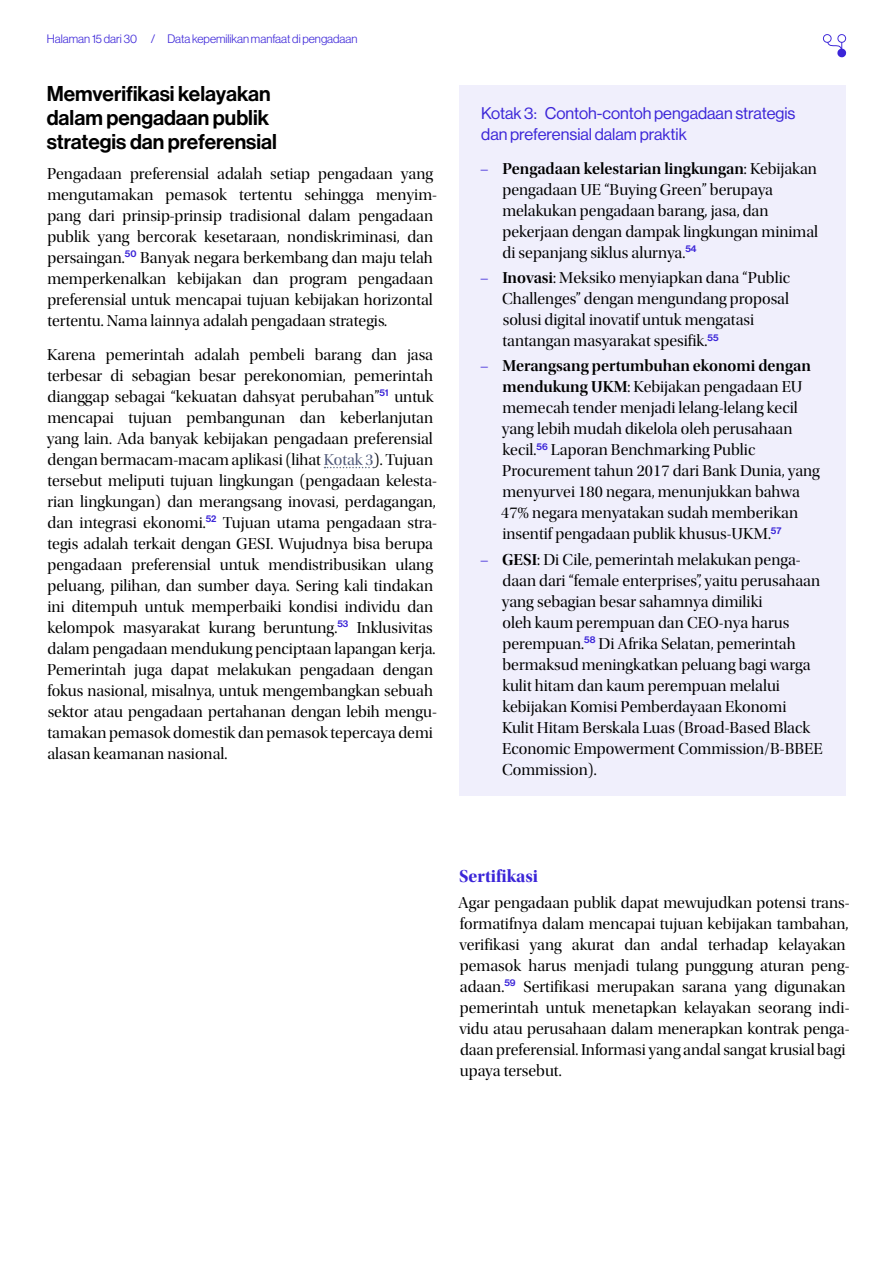
<style>
.page{position:relative;width:893px;height:1263px;background:#fff}
.page>*{position:absolute;margin:0;border:0;box-sizing:border-box;transform-origin:0 0}
.Heading_2{font:21px/24px "N Haas Grotesk DS Pro 65 Md";color:#000}
.Heading_3{font:18px "Utopia Std Bold Disp";color:#3b25d8}
.t1{font:16.5px/21px "Utopia Std Disp";color:#000}
.t2{font:16.5px/21px "N Haas Grotesk DS Pro 55 Rg";color:#3b25d8}
.t3{font:12px "N Haas Grotesk DS Pro 45 Lt";color:#3b25d8}
.s1{color:#4f5878}
.s2{color:#3b25d8}
.s3{font-family:"Utopia Std Semibold Disp"}
</style>
<div class="page">
<svg style="left:823px;top:34px;width:23px;height:23px"></svg>
<svg style="left:324px;top:467px;width:50px;height:1px"></svg>
<div style="left:459px;top:85px;width:387px;height:711px;background:#f0effc"></div>
<p class="t3" style="left:47px;top:32px;width:312px">Halaman 15 dari 30 / Data kepemilikan manfaat di pengadaan</p>
<p class="Heading_2" style="left:47px;top:82px;width:232px">Memverifikasi kelayakan dalam pengadaan publik strategis dan preferensial</p>
<p class="t1" style="left:47px;top:163px;width:391px">Pengadaan preferensial adalah setiap pengadaan yang mengutamakan pemasok tertentu sehingga menyim&shy;pang dari prinsip-prinsip tradisional dalam pengadaan publik yang bercorak kesetaraan, nondiskriminasi, dan persaingan.<sup>50</sup> Banyak negara berkembang dan maju telah memperkenalkan kebijakan dan program pengadaan preferensial untuk mencapai tujuan kebijakan horizontal tertentu. Nama lainnya adalah pengadaan strategis.</p>
<p class="t1" style="left:47px;top:344px;width:392px">Karena pemerintah adalah pembeli barang dan jasa terbesar di sebagian besar perekonomian, pemerintah dianggap sebagai “kekuatan dahsyat perubahan”<sup>51</sup> untuk mencapai tujuan pembangunan dan keberlanjutan yang lain. Ada banyak kebijakan pengadaan preferensial dengan bermacam-macam aplikasi (lihat <span class="s1">Kotak 3</span>). Tujuan tersebut meliputi tujuan lingkungan (pengadaan kelesta&shy;rian lingkungan) dan merangsang inovasi, perdagangan, dan integrasi ekonomi.<sup>52</sup> Tujuan utama pengadaan stra&shy;tegis adalah terkait dengan GESI. Wujudnya bisa berupa pengadaan preferensial untuk mendistribusikan ulang peluang, pilihan, dan sumber daya. Sering kali tindakan ini ditempuh untuk memperbaiki kondisi individu dan kelompok masyarakat kurang beruntung.<sup>53</sup> Inklusivitas dalam pengadaan mendukung penciptaan lapangan kerja.<br>Pemerintah juga dapat melakukan pengadaan dengan fokus nasional, misalnya, untuk mengembangkan sebuah sektor atau pengadaan pertahanan dengan lebih mengu&shy;tamakan pemasok domestik dan pemasok tepercaya demi alasan keamanan nasional.</p>
<p class="t2" style="left:481px;top:103px;width:316px">Kotak 3: Contoh-contoh pengadaan strategis dan preferensial dalam praktik</p>
<p class="t1" style="left:502px;top:158px;width:317px;text-indent:-22px"><span class="s2">–</span> <span class="s3">Pengadaan kelestarian lingkungan</span>: Kebijakan pengadaan UE “Buying Green” berupaya melakukan pengadaan barang, jasa, dan pekerjaan dengan dampak lingkungan minimal di sepanjang siklus alurnya.<sup>54</sup></p>
<p class="t1" style="left:502px;top:268px;width:290px;text-indent:-22px"><span class="s2">–</span> <span class="s3">Inovasi</span>: Meksiko menyiapkan dana “Public Challenges” dengan mengundang proposal solusi digital inovatif untuk mengatasi tantangan masyarakat spesifik.<sup>55</sup></p>
<p class="t1" style="left:501px;top:356px;width:320px;text-indent:-21px"><span class="s2">–</span> <span class="s3">Merangsang pertumbuhan ekonomi dengan mendukung UKM</span>: Kebijakan pengadaan EU memecah tender menjadi lelang-lelang kecil yang lebih mudah dikelola oleh perusahaan kecil.<sup>56</sup> Laporan Benchmarking Public Procurement tahun 2017 dari Bank Dunia, yang menyurvei 180 negara, menunjukkan bahwa 47% negara menyatakan sudah memberikan insentif pengadaan publik khusus-UKM.<sup>57</sup></p>
<p class="t1" style="left:502px;top:549px;width:322px;text-indent:-22px"><span class="s2">–</span> <span class="s3">GESI</span>: Di Cile, pemerintah melakukan penga&shy;daan dari “female enterprises”, yaitu perusahaan yang sebagian besar sahamnya dimiliki<br>oleh kaum perempuan dan CEO-nya harus perempuan.<sup>58</sup> Di Afrika Selatan, pemerintah bermaksud meningkatkan peluang bagi warga kulit hitam dan kaum perempuan melalui kebijakan Komisi Pemberdayaan Ekonomi<br>Kulit Hitam Berskala Luas (Broad-Based Black Economic Empowerment Commission/B-BBEE Commission).</p>
<p class="Heading_3" style="left:459px;top:866px;width:80px">Sertifikasi</p>
<p class="t1" style="left:458px;top:892px;width:393px">Agar pengadaan publik dapat mewujudkan potensi trans&shy;formatifnya dalam mencapai tujuan kebijakan tambahan, verifikasi yang akurat dan andal terhadap kelayakan pemasok harus menjadi tulang punggung aturan peng&shy;adaan.<sup>59</sup> Sertifikasi merupakan sarana yang digunakan pemerintah untuk menetapkan kelayakan seorang indi&shy;vidu atau perusahaan dalam menerapkan kontrak penga&shy;daan preferensial. Informasi yang andal sangat krusial bagi upaya tersebut.</p>
</div>
